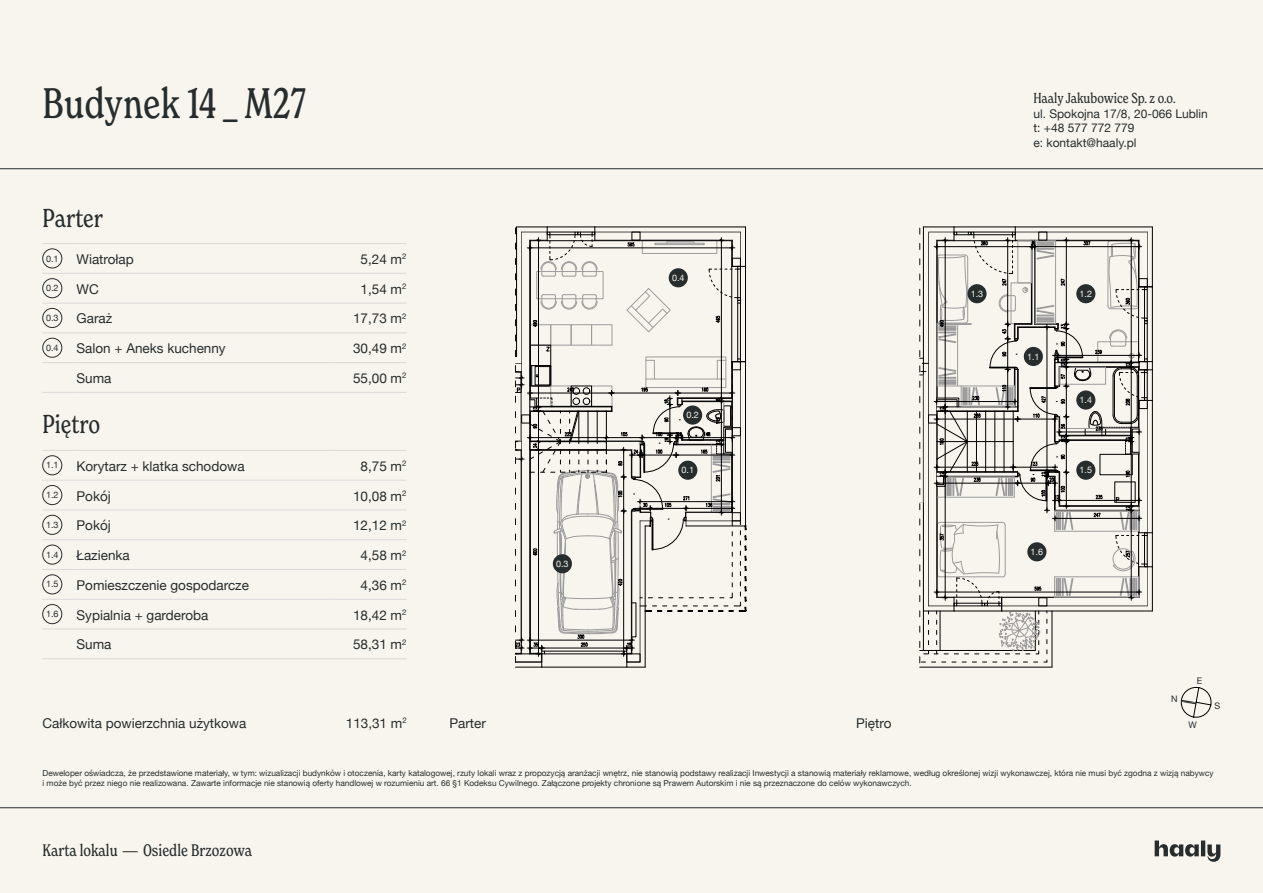
<style>
.page{position:relative;width:1263px;height:893px;background:#f8f5ee}
.page>*{position:absolute;margin:0;border:0;box-sizing:border-box;transform-origin:0 0}
.t1{font:condensed 42px "New Spirit";color:#272d2d}
.t2{font:condensed 25.5px "New Spirit";color:#272d2d}
.t3{font:condensed 16.5px "New Spirit";color:#272d2d}
.t4{font:condensed 14.25px "New Spirit";color:#272d2d}
.t5{font:13.5px "Helvetica Neue";color:#272d2d}
.t6{font:12px/14.9px "Helvetica Neue";color:#272d2d}
.t7{font:9px "Helvetica Neue";color:#272d2d}
.t8{font:9px "Helvetica Neue";color:#f8f5ee}
.t9{font:8.25px/10.5px "Helvetica Neue";color:#272d2d}
</style>
<div class="page">
<hr style="left:0;top:807px;width:1263px;height:1px;background:#272d2d">
<svg style="left:1155px;top:840px;width:65px;height:22px"></svg>
<svg style="left:1180px;top:686px;width:32px;height:32px"></svg>
<hr style="left:0;top:168px;width:1263px;height:1px;background:#272d2d">
<hr style="left:43px;top:243px;width:34px;height:1px;background:#dadada">
<hr style="left:77px;top:243px;width:257px;height:1px;background:#dadada">
<hr style="left:334px;top:243px;width:72px;height:1px;background:#dadada">
<hr style="left:43px;top:273px;width:34px;height:1px;background:#dadada">
<hr style="left:77px;top:273px;width:257px;height:1px;background:#dadada">
<hr style="left:334px;top:273px;width:72px;height:1px;background:#dadada">
<hr style="left:43px;top:303px;width:34px;height:1px;background:#dadada">
<hr style="left:77px;top:303px;width:257px;height:1px;background:#dadada">
<hr style="left:334px;top:303px;width:72px;height:1px;background:#dadada">
<hr style="left:43px;top:333px;width:34px;height:1px;background:#dadada">
<hr style="left:77px;top:333px;width:257px;height:1px;background:#dadada">
<hr style="left:334px;top:333px;width:72px;height:1px;background:#dadada">
<hr style="left:43px;top:362px;width:34px;height:1px;background:#dadada">
<hr style="left:77px;top:362px;width:257px;height:1px;background:#dadada">
<hr style="left:334px;top:362px;width:72px;height:1px;background:#dadada">
<hr style="left:43px;top:450px;width:34px;height:1px;background:#dadada">
<hr style="left:77px;top:450px;width:257px;height:1px;background:#dadada">
<hr style="left:334px;top:450px;width:72px;height:1px;background:#dadada">
<hr style="left:43px;top:480px;width:34px;height:1px;background:#dadada">
<hr style="left:77px;top:480px;width:257px;height:1px;background:#dadada">
<hr style="left:334px;top:480px;width:72px;height:1px;background:#dadada">
<hr style="left:43px;top:510px;width:34px;height:1px;background:#dadada">
<hr style="left:77px;top:510px;width:257px;height:1px;background:#dadada">
<hr style="left:334px;top:510px;width:72px;height:1px;background:#dadada">
<hr style="left:43px;top:539px;width:34px;height:1px;background:#dadada">
<hr style="left:77px;top:539px;width:257px;height:1px;background:#dadada">
<hr style="left:334px;top:539px;width:72px;height:1px;background:#dadada">
<hr style="left:43px;top:569px;width:34px;height:1px;background:#dadada">
<hr style="left:77px;top:569px;width:257px;height:1px;background:#dadada">
<hr style="left:334px;top:569px;width:72px;height:1px;background:#dadada">
<hr style="left:43px;top:599px;width:34px;height:1px;background:#dadada">
<hr style="left:77px;top:599px;width:257px;height:1px;background:#dadada">
<hr style="left:334px;top:599px;width:72px;height:1px;background:#dadada">
<hr style="left:43px;top:629px;width:34px;height:1px;background:#dadada">
<hr style="left:77px;top:629px;width:257px;height:1px;background:#dadada">
<hr style="left:334px;top:629px;width:72px;height:1px;background:#dadada">
<hr style="left:43px;top:392px;width:34px;height:1px;background:#dadada">
<hr style="left:77px;top:392px;width:257px;height:1px;background:#dadada">
<hr style="left:334px;top:392px;width:72px;height:1px;background:#dadada">
<hr style="left:43px;top:658px;width:34px;height:1px;background:#dadada">
<hr style="left:77px;top:658px;width:257px;height:1px;background:#dadada">
<hr style="left:334px;top:658px;width:72px;height:1px;background:#dadada">
<div style="left:43px;top:249px;width:19px;height:19px;border:1px solid #272d2d;border-radius:50%"></div>
<div style="left:43px;top:278px;width:19px;height:20px;border:1px solid #272d2d;border-radius:50%"></div>
<div style="left:43px;top:308px;width:19px;height:20px;border:1px solid #272d2d;border-radius:50%"></div>
<div style="left:43px;top:338px;width:19px;height:19px;border:1px solid #272d2d;border-radius:50%"></div>
<div style="left:43px;top:456px;width:19px;height:19px;border:1px solid #272d2d;border-radius:50%"></div>
<div style="left:43px;top:485px;width:19px;height:20px;border:1px solid #272d2d;border-radius:50%"></div>
<div style="left:43px;top:515px;width:19px;height:20px;border:1px solid #272d2d;border-radius:50%"></div>
<div style="left:43px;top:545px;width:19px;height:19px;border:1px solid #272d2d;border-radius:50%"></div>
<div style="left:43px;top:575px;width:19px;height:19px;border:1px solid #272d2d;border-radius:50%"></div>
<div style="left:43px;top:604px;width:19px;height:20px;border:1px solid #272d2d;border-radius:50%"></div>
<svg style="left:515px;top:226px;width:232px;height:442px"></svg>
<hr style="left:1052px;top:611px;width:1px;height:56px;background:#000">
<hr style="left:920px;top:667px;width:132px;height:1px;background:#000">
<svg style="left:919px;top:226px;width:234px;height:437px"></svg>
<div style="left:678px;top:461px;width:19px;height:19px;background:#272d2d;border-radius:50%"></div>
<div style="left:683px;top:405px;width:19px;height:20px;background:#272d2d;border-radius:50%"></div>
<div style="left:553px;top:554px;width:19px;height:19px;background:#272d2d;border-radius:50%"></div>
<div style="left:669px;top:268px;width:19px;height:19px;background:#272d2d;border-radius:50%"></div>
<div style="left:1024px;top:347px;width:19px;height:19px;background:#272d2d;border-radius:50%"></div>
<div style="left:967px;top:284px;width:19px;height:19px;background:#272d2d;border-radius:50%"></div>
<div style="left:1076px;top:461px;width:19px;height:19px;background:#272d2d;border-radius:50%"></div>
<div style="left:1076px;top:284px;width:19px;height:19px;background:#272d2d;border-radius:50%"></div>
<div style="left:1076px;top:390px;width:19px;height:20px;background:#272d2d;border-radius:50%"></div>
<div style="left:1027px;top:542px;width:19px;height:19px;background:#272d2d;border-radius:50%"></div>
<h1 class="t1" style="left:43px;top:77px;width:265px">Budynek 14 _ M27</h1>
<h2 class="t2" style="left:43px;top:202px;width:62px">Parter</h2>
<p class="t7" style="left:46px;top:252px;width:14px">0.1</p>
<h3 class="t5" style="left:77px;top:249px;width:59px">Wiatrołap</h3>
<h3 class="t5" style="left:361px;top:249px;width:47px">5,24 m<sup>2</sup></h3>
<p class="t7" style="left:46px;top:282px;width:14px">0.2</p>
<h3 class="t5" style="left:77px;top:279px;width:24px">WC</h3>
<h3 class="t5" style="left:361px;top:279px;width:47px">1,54 m<sup>2</sup></h3>
<p class="t7" style="left:46px;top:311px;width:14px">0.3</p>
<h3 class="t5" style="left:77px;top:309px;width:37px">Garaż</h3>
<h3 class="t5" style="left:353px;top:309px;width:55px">17,73 m<sup>2</sup></h3>
<p class="t7" style="left:46px;top:341px;width:14px">0.4</p>
<h3 class="t5" style="left:77px;top:339px;width:151px">Salon + Aneks kuchenny</h3>
<h3 class="t5" style="left:353px;top:339px;width:55px">30,49 m<sup>2</sup></h3>
<h3 class="t5" style="left:77px;top:368px;width:37px">Suma</h3>
<h3 class="t5" style="left:353px;top:368px;width:55px">55,00 m<sup>2</sup></h3>
<h2 class="t2" style="left:43px;top:409px;width:59px">Piętro</h2>
<p class="t7" style="left:46px;top:459px;width:14px">1.1</p>
<h3 class="t5" style="left:77px;top:456px;width:170px">Korytarz + klatka schodowa</h3>
<h3 class="t5" style="left:361px;top:456px;width:47px">8,75 m<sup>2</sup></h3>
<p class="t7" style="left:46px;top:488px;width:14px">1.2</p>
<h3 class="t5" style="left:77px;top:486px;width:36px">Pokój</h3>
<h3 class="t5" style="left:353px;top:486px;width:55px">10,08 m<sup>2</sup></h3>
<p class="t7" style="left:46px;top:518px;width:14px">1.3</p>
<h3 class="t5" style="left:77px;top:516px;width:36px">Pokój</h3>
<h3 class="t5" style="left:353px;top:516px;width:55px">12,12 m<sup>2</sup></h3>
<p class="t7" style="left:46px;top:548px;width:14px">1.4</p>
<h3 class="t5" style="left:77px;top:545px;width:55px">Łazienka</h3>
<h3 class="t5" style="left:361px;top:545px;width:47px">4,58 m<sup>2</sup></h3>
<p class="t7" style="left:46px;top:578px;width:14px">1.5</p>
<h3 class="t5" style="left:77px;top:575px;width:174px">Pomieszczenie gospodarcze</h3>
<h3 class="t5" style="left:361px;top:575px;width:47px">4,36 m<sup>2</sup></h3>
<p class="t7" style="left:46px;top:607px;width:14px">1.6</p>
<h3 class="t5" style="left:77px;top:605px;width:133px">Sypialnia + garderoba</h3>
<h3 class="t5" style="left:353px;top:605px;width:55px">18,42 m<sup>2</sup></h3>
<h3 class="t5" style="left:77px;top:635px;width:37px">Suma</h3>
<h3 class="t5" style="left:353px;top:635px;width:55px">58,31 m<sup>2</sup></h3>
<p class="t8" style="left:556px;top:557px;width:14px">0.3</p>
<p class="t8" style="left:672px;top:271px;width:14px">0.4</p>
<p class="t8" style="left:686px;top:408px;width:14px">0.2</p>
<p class="t8" style="left:682px;top:464px;width:14px">0.1</p>
<h3 class="t5" style="left:43px;top:713px;width:205px">Całkowita powierzchnia użytkowa</h3>
<h3 class="t5" style="left:346px;top:713px;width:62px">113,31 m<sup>2</sup></h3>
<h3 class="t5" style="left:449px;top:713px;width:38px">Parter</h3>
<h3 class="t5" style="left:856px;top:713px;width:37px">Piętro</h3>
<h3 class="t4" style="left:1033px;top:89px;width:144px">Haaly Jakubowice Sp. z o.o.</h3>
<h3 class="t6" style="left:1033px;top:107px;width:176px">ul. Spokojna 17/8, 20-066 Lublin t: +48 577 772 779<br>e: kontakt@haaly.pl</h3>
<p class="t8" style="left:971px;top:287px;width:14px">1.3</p>
<p class="t8" style="left:1027px;top:350px;width:14px">1.1</p>
<p class="t8" style="left:1031px;top:545px;width:14px">1.6</p>
<p class="t8" style="left:1079px;top:287px;width:14px">1.2</p>
<p class="t8" style="left:1079px;top:393px;width:14px">1.4</p>
<p class="t8" style="left:1079px;top:464px;width:14px">1.5</p>
<p class="t7" style="left:1171px;top:692px;width:8px">N</p>
<p class="t7" style="left:1197px;top:674px;width:7px">E</p>
<p class="t7" style="left:1188px;top:718px;width:10px">W</p>
<p class="t7" style="left:1214px;top:699px;width:7px">S</p>
<p class="t9" style="left:43px;top:768px;width:1172px">Deweloper oświadcza, że przedstawione materiały, w tym: wizualizacji budynków i otoczenia, karty katalogowej, rzuty lokali wraz z propozycją aranżacji wnętrz, nie stanowią podstawy realizacji Inwestycji a stanowią materiały reklamowe, według określonej wizji wykonawczej, która nie musi być zgodna z wizją nabywcy i może być przez niego nie realizowana. Zawarte informacje nie stanowią oferty handlowej w rozumieniu art. 66 §1 Kodeksu Cywilnego. Załączone projekty chronione są Prawem Autorskim i nie są przeznaczone do celów wykonawczych.</p>
<h3 class="t3" style="left:43px;top:840px;width:211px">Karta lokalu – Osiedle Brzozowa</h3>
</div>
